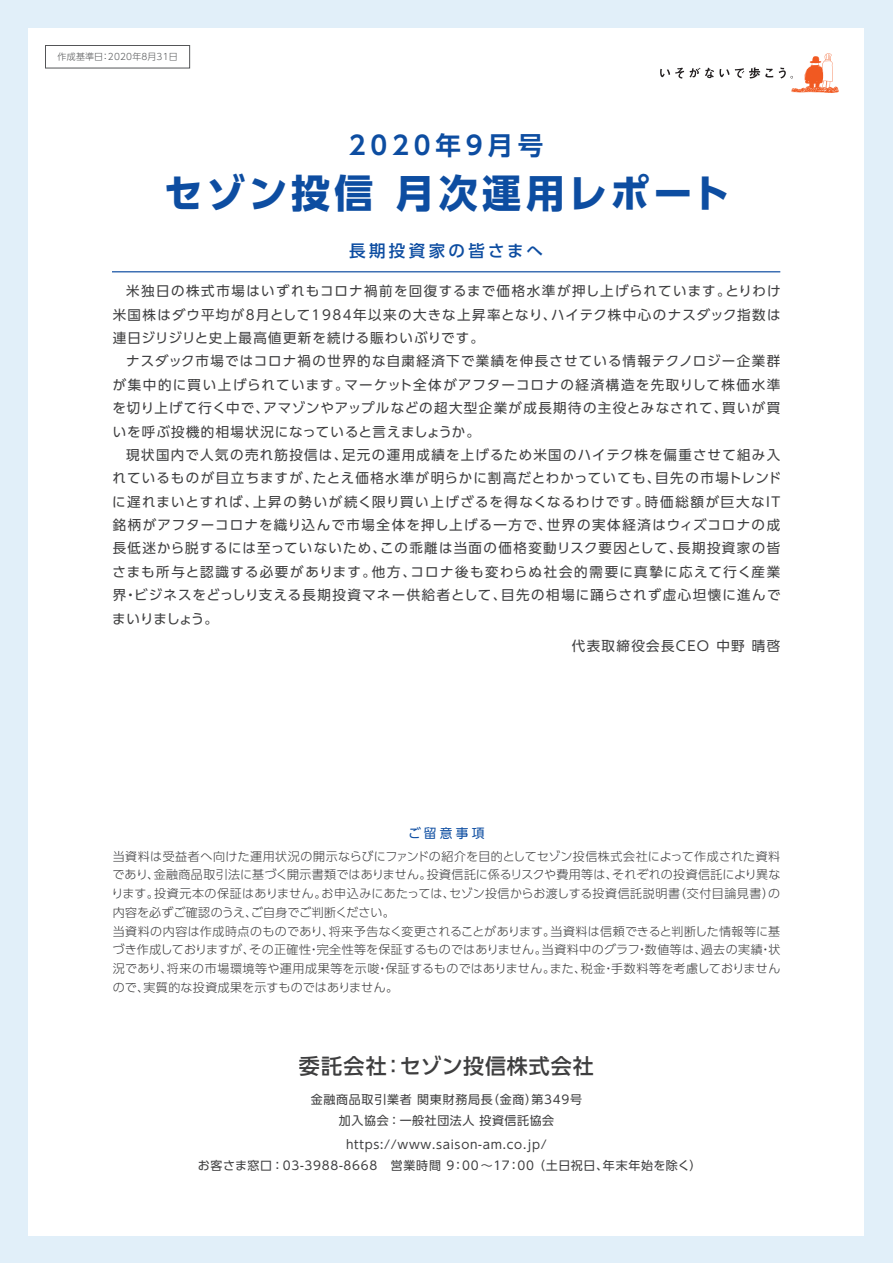
<style>
.page{position:relative;width:893px;height:1263px;background:#e1eff9}
.page>*{position:absolute;margin:0;border:0;box-sizing:border-box;transform-origin:0 0}
.t1{font:700 39px "UD Shin Go Pro";letter-spacing:.095em;color:#0d4da1}
.t2{font:700 25.5px "UD Shin Go Pro De";letter-spacing:.19em;color:#0d4da1}
.t3{font:500 21px "UD Shin Go Pro";letter-spacing:.045em;color:#3e3e3f}
.t4{font:500 16.5px "UD Shin Go Pro";letter-spacing:.205em;color:#0d4da1}
.t5{font:13.5px/23.4px "UD Shin Go Pro";letter-spacing:.085em;color:#3e3e3f;text-align:justify}
.t6{font:12.75px "UD Shin Go Pro";letter-spacing:.25em;color:#0d4da1}
.t7{font:300 12px/18.8px "UD Shin Go Pro";letter-spacing:.025em;color:#3e3e3f}
.t8{font:12px/21px "UD Shin Go Pro";letter-spacing:.06em;color:#3e3e3f;text-align:center}
.t9{font:300 9px "UD Shin Go Pro";letter-spacing:.02em;color:#545557}
.s1{font-weight:400}
</style>
<div class="page">
<div style="left:29px;top:28px;width:835px;height:1207px;background:#fff"></div>
<div style="left:45px;top:45px;width:145px;height:23px;border:1px solid #545557"></div>
<svg style="left:660px;top:68px;width:69px;height:11px"></svg>
<svg style="left:735px;top:67px;width:38px;height:11px"></svg>
<svg style="left:779px;top:53px;width:60px;height:40px"></svg>
<hr style="left:112px;top:271px;width:668px;height:1px;background:#0d4da1">
<p class="t9" style="left:58px;top:49px;width:122px">作成基準日:2020年8月31日</p>
<h2 class="t2" style="left:349px;top:125px;width:196px">2020年9月号</h2>
<h1 class="t1" style="left:164px;top:161px;width:568px">セゾン投信 月次運用レポート</h1>
<p class="t4" style="left:349px;top:237px;width:195px">長期投資家の皆さまへ</p>
<p class="t5" style="left:113px;top:279px;width:669px;text-indent:14px">米独日の株式市場はいずれもコロナ禍前を回復するまで価格水準が押し上げられています。とりわけ米国株はダウ平均が8月として1984年以来の大きな上昇率となり、ハイテク株中心のナスダック指数は連日ジリジリと史上最高値更新を続ける賑わいぶりです。</p>
<p class="t5" style="left:112px;top:349px;width:669px;text-indent:14px">ナスダック市場ではコロナ禍の世界的な自粛経済下で業績を伸長させている情報テクノロジー企業群が集中的に買い上げられています。マーケット全体がアフターコロナの経済構造を先取りして株価水準を切り上げて行く中で、アマゾンやアップルなどの超大型企業が成長期待の主役とみなされて、買いが買いを呼ぶ投機的相場状況になっていると言えましょうか。</p>
<p class="t5" style="left:112px;top:443px;width:671px;text-indent:14px">現状国内で人気の売れ筋投信は、足元の運用成績を上げるため米国のハイテク株を偏重させて組み入れているものが目立ちますが、たとえ価格水準が明らかに割高だとわかっていても、目先の市場トレンドに遅れまいとすれば、上昇の勢いが続く限り買い上げざるを得なくなるわけです。時価総額が巨大なIT銘柄がアフターコロナを織り込んで市場全体を押し上げる一方で、世界の実体経済はウィズコロナの成長低迷から脱するには至っていないため、この乖離は当面の価格変動リスク要因として、長期投資家の皆さまも所与と認識する必要があります。他方、コロナ後も変わらぬ社会的需要に真摯に応えて行く産業界・ビジネスをどっしり支える長期投資マネー供給者として、目先の相場に踊らされず虚心坦懐に進んでまいりましょう。</p>
<p class="t5" style="left:572px;top:634px;width:210px">代表取締役会長CEO 中野 晴啓</p>
<p class="t6" style="left:408px;top:823px;width:78px">ご留意事項</p>
<p class="t7" style="left:112px;top:846px;width:670px">当資料は受益者へ向けた運用状況の開示ならびにファンドの紹介を目的としてセゾン投信株式会社によって作成された資料であり、金融商品取引法に基づく開示書類ではありません。投資信託に係るリスクや費用等は、それぞれの投資信託により異なります。投資元本の保証はありません。お申込みにあたっては、セゾン投信からお渡しする投資信託説明書（交付目論見書）の内容を必ずご確認のうえ、ご自身でご判断ください。<br>当資料の内容は作成時点のものであり、将来予告なく変更されることがあります。当資料は信頼できると判断した情報等に基づき作成しておりますが、その正確性・完全性等を保証するものではありません。当資料中のグラフ・数値等は、過去の実績・状況であり、将来の市場環境等や運用成果等を示唆・保証するものではありません。また、税金・手数料等を考慮しておりませんので、実質的な投資成果を示すものではありません。</p>
<h3 class="t3" style="left:299px;top:1048px;width:296px">委託会社<span class="s1">：</span>セゾン投信株式会社</h3>
<p class="t8" style="left:311px;top:1089px;width:273px">金融商品取引業者 関東財務局長（金商）第349号加入協会：一般社団法人 投資信託協会</p>
<p class="t8" style="left:198px;top:1133px;width:505px">https://www.saison-am.co.jp/<br>お客さま窓口：03-3988-8668　営業時間 9：00 ～17：00 （土日祝日、年末年始を除く）</p>
</div>
